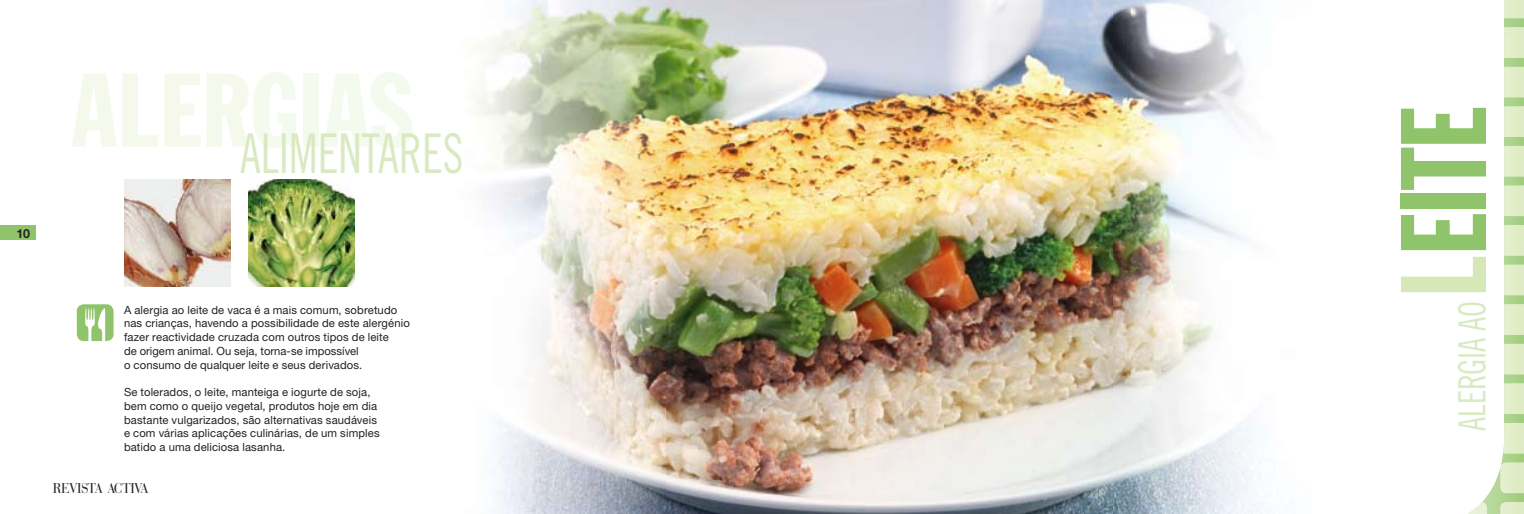
<style>
.page{position:relative;width:1524px;height:514px;background:#fff}
.page>*{position:absolute;margin:0;border:0;box-sizing:border-box;transform-origin:0 0}
.t1{font:119.38px "Franklin Gothic Extra Cond";color:#8fc46a}
.t2{font:54.75px "Trade Gothic Cond Eighteen";color:#d9eac2;scale:.85 1}
.t3{font:37.5px "Trade Gothic Cond Eighteen";letter-spacing:-.01em;color:#d9eac2;scale:.85 1}
.t4{font:15px "Bauer Bodoni BT";letter-spacing:.005em;color:#212125;scale:.9 1}
.t5{font:700 12.5px "Helvetica Neue";color:#212125}
.t6{font:11.25px/13.8px "Helvetica Neue";letter-spacing:.01em;color:#212125}
.s1{color:#d7e8b8}
</style>
<div class="page">
<div style="left:0;top:225px;width:35px;height:15px;background:#8fc46a"></div>
<img style="left:665px;top:0;width:448px;height:514px">
<img style="left:1113px;top:0;width:149px;height:514px">
<img style="left:1482px;top:18px;width:42px;height:496px">
<img style="left:1504px;top:225px;width:20px;height:31px">
<img style="left:1504px;top:265px;width:20px;height:30px">
<img style="left:1504px;top:27px;width:20px;height:31px">
<img style="left:1504px;top:67px;width:20px;height:30px">
<img style="left:1500px;top:462px;width:24px;height:31px">
<img style="left:1503px;top:423px;width:21px;height:30px">
<img style="left:1504px;top:106px;width:20px;height:31px">
<img style="left:1504px;top:304px;width:20px;height:31px">
<img style="left:1504px;top:344px;width:20px;height:30px">
<img style="left:1504px;top:383px;width:20px;height:31px">
<img style="left:1468px;top:502px;width:19px;height:12px">
<img style="left:1500px;top:502px;width:24px;height:12px">
<img style="left:1504px;top:185px;width:20px;height:31px">
<img style="left:1504px;top:146px;width:20px;height:31px">
<img style="left:256px;top:0;width:409px;height:514px">
<img style="left:248px;top:180px;width:106px;height:106px">
<img style="left:124px;top:180px;width:106px;height:106px">
<div style="left:77px;top:304px;width:37px;height:37px;background:#8fc46a;border-radius:7px"></div>
<svg style="left:85px;top:308px;width:20px;height:33px"></svg>
<img style="left:370px;top:72px;width:43px;height:76px">
<img style="left:253px;top:72px;width:75px;height:76px">
<img style="left:328px;top:74px;width:41px;height:73px">
<img style="left:303px;top:74px;width:16px;height:73px">
<svg style="left:207px;top:74px;width:38px;height:73px"></svg>
<svg style="left:72px;top:74px;width:128px;height:73px"></svg>
<p class="t5" style="left:16px;top:226px;width:15px">10</p>
<h2 class="t2" style="left:240px;top:121px;width:264px">ALIMENTARES</h2>
<p class="t6" style="left:124px;top:302px;width:287px">A alergia ao leite de vaca é a mais comum, sobretudo nas crianças, havendo a possibilidade de este alergénio fazer reactividade cruzada com outros tipos de leite<br>de origem animal. Ou seja, torna-se impossível<br>o consumo de qualquer leite e seus derivados.</p>
<p class="t6" style="left:124px;top:385px;width:257px">Se tolerados, o leite, manteiga e iogurte de soja, bem como o queijo vegetal, produtos hoje em dia bastante vulgarizados, são alternativas saudáveis e com várias aplicações culinárias, de um simples batido a uma deliciosa lasanha.</p>
<h3 class="t4" style="left:53px;top:479px;width:106px">REVISTA ACTIVA</h3>
<h1 class="t1" style="left:1380px;top:297px;width:192px;rotate:-90deg"><span class="s1">L</span>EITE</h1>
<h3 class="t3" style="left:1450px;top:431px;width:154px;rotate:-90deg">ALERGIA AO</h3>
</div>
